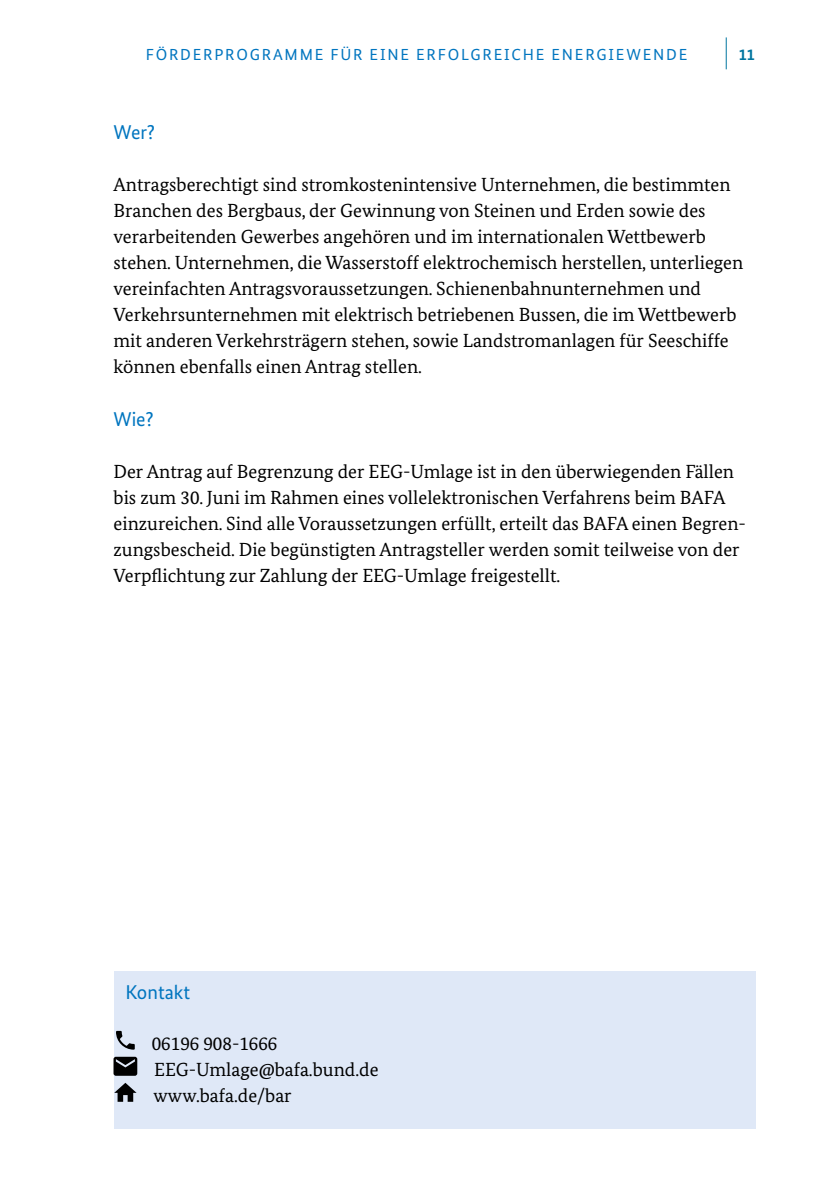
<style>
.page{position:relative;width:840px;height:1191px;background:#fff}
.page>*{position:absolute;margin:0;border:0;box-sizing:border-box;transform-origin:0 0}
.t1{font:20px "Bundes Sans";color:#0075bf}
.t2{font:19px/26px "Bundes Serif";color:#000}
.t3{font:16px "Bundes Sans";letter-spacing:.11em;color:#0075bf}
.t4{font:700 16px "Bundes Sans";color:#0075a0}
</style>
<div class="page">
<hr style="left:725px;top:37px;width:1px;height:32px;background:#0075a0">
<div style="left:114px;top:971px;width:641px;height:157px;background:#dfe8f7"></div>
<svg style="left:116px;top:1031px;width:19px;height:18px"></svg>
<svg style="left:113px;top:1056px;width:24px;height:19px"></svg>
<svg style="left:114px;top:1082px;width:22px;height:19px"></svg>
<p class="t3" style="left:146px;top:44px;width:543px">FÖRDERPROGRAMME FÜR EINE ERFOLGREICHE ENERGIEWENDE</p>
<p class="t4" style="left:738px;top:44px;width:17px">11</p>
<p class="t1" style="left:113px;top:120px;width:43px">Wer?</p>
<p class="t2" style="left:113px;top:172px;width:631px">Antragsberechtigt sind stromkostenintensive Unternehmen, die bestimmten Branchen des Bergbaus, der Gewinnung von Steinen und Erden sowie des verarbeitenden Gewerbes angehören und im internationalen Wettbewerb stehen. Unternehmen, die Wasserstoff elektrochemisch herstellen, unterliegen vereinfachten Antragsvoraussetzungen. Schienenbahnunternehmen und Verkehrsunternehmen mit elektrisch betriebenen Bussen, die im Wettbewerb mit anderen Verkehrsträgern stehen, sowie Landstromanlagen für Seeschiffe können ebenfalls einen Antrag stellen.</p>
<p class="t1" style="left:113px;top:406px;width:42px">Wie?</p>
<p class="t2" style="left:113px;top:458px;width:633px">Der Antrag auf Begrenzung der EEG-Umlage ist in den überwiegenden Fällen bis zum 30. Juni im Rahmen eines vollelektronischen Verfahrens beim BAFA einzureichen. Sind alle Voraussetzungen erfüllt, erteilt das BAFA einen Begren&shy;zungsbescheid. Die begünstigten Antragsteller werden somit teilweise von der Verpflichtung zur Zahlung der EEG-Umlage freigestellt.</p>
<p class="t1" style="left:125px;top:979px;width:66px">Kontakt</p>
<p class="t2" style="left:152px;top:1030px;width:228px">06196 908-1666<br>EEG-Umlage@bafa.bund.de www.bafa.de/bar</p>
</div>
